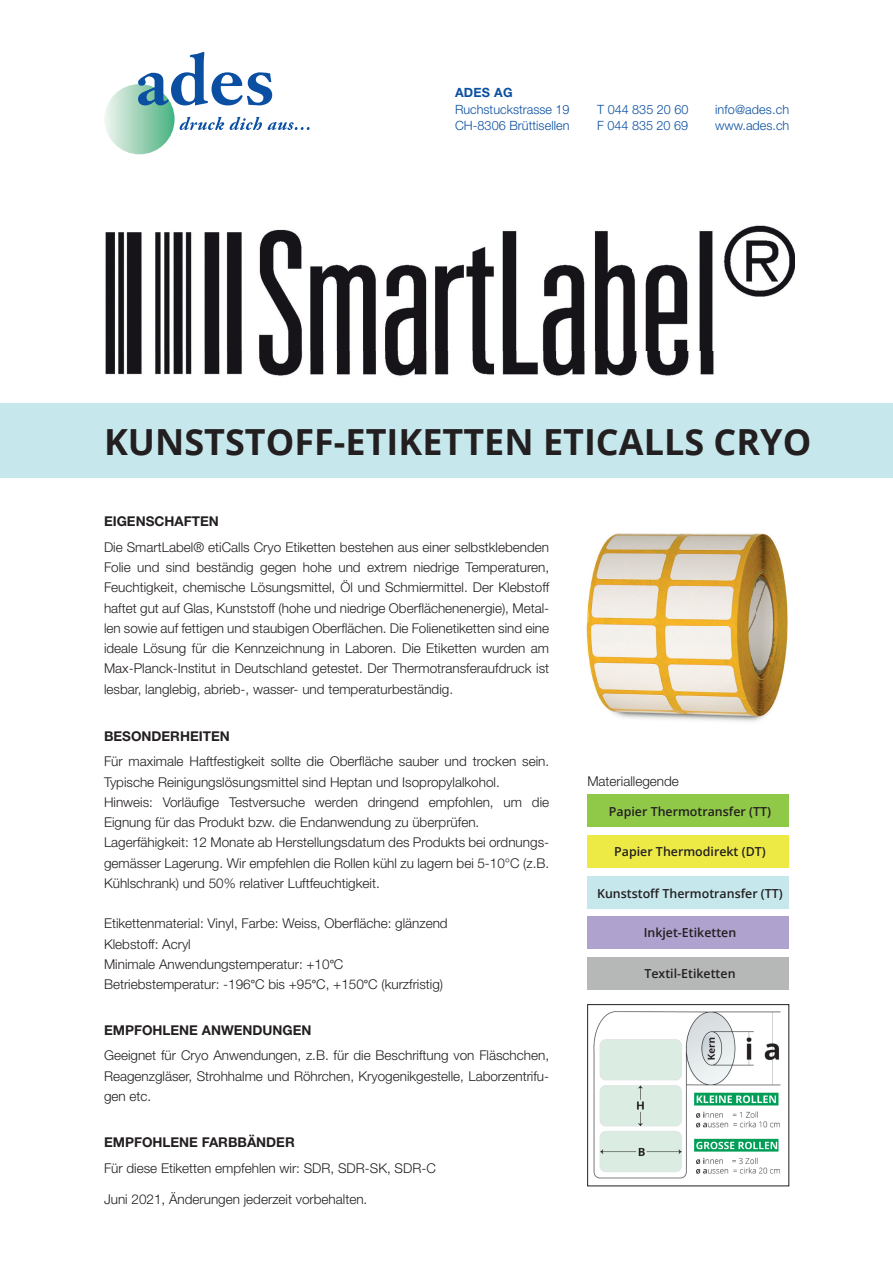
<style>
.page{position:relative;width:893px;height:1263px;background:#fff}
.page>*{position:absolute;margin:0;border:0;box-sizing:border-box;transform-origin:0 0}
.t1{font:700 36px "Open Sans";color:#231f20}
.t2{font:300 13.5px/20.2px "Helvetica Neue LT Std";color:#231f20;text-align:justify}
.t3{font:700 13.5px "Helvetica Neue LT Std";color:#231f20}
.t4{font:300 12.75px/16.5px "Helvetica Neue LT Std";color:#0a4fa2}
.t5{font:700 12.75px "Helvetica Neue LT Std";letter-spacing:.02em;color:#0a4fa2}
.t6{font:600 12.45px "Open Sans";color:#231f20}
.s1{font-family:"Myriad Pro";font-weight:400}
</style>
<div class="page">
<div style="left:0;top:404px;width:893px;height:74px;background:#c6e8ed"></div>
<img style="left:587px;top:1004px;width:203px;height:183px">
<div style="left:587px;top:1004px;width:202px;height:182px;border:1px solid #231f20"></div>
<div style="left:588px;top:794px;width:201px;height:33px;background:#90c848"></div>
<div style="left:588px;top:835px;width:201px;height:33px;background:#edea46"></div>
<div style="left:588px;top:876px;width:201px;height:32px;background:#c6e8ed"></div>
<div style="left:588px;top:916px;width:201px;height:32px;background:#b0a2ce"></div>
<div style="left:588px;top:957px;width:201px;height:33px;background:#b6b8b8"></div>
<img style="left:586px;top:533px;width:202px;height:189px">
<img style="left:105px;top:229px;width:528px;height:122px">
<img style="left:633px;top:225px;width:162px;height:126px">
<img style="left:105px;top:351px;width:609px;height:25px">
<svg style="left:104px;top:52px;width:206px;height:102px"></svg>
<p class="t5" style="left:455px;top:85px;width:59px">ADES AG</p>
<p class="t4" style="left:455px;top:101px;width:116px">Ruchstuckstrasse 19<br>CH-8306 Brüttisellen</p>
<p class="t4" style="left:597px;top:101px;width:93px">T 044 835 20 60<br>F 044 835 20 69</p>
<p class="t4" style="left:715px;top:101px;width:76px">info@ades.ch www.ades.ch</p>
<h1 class="t1" style="left:104px;top:416px;width:709px">KUNSTSTOFF-ETIKETTEN ETICALLS CRYO</h1>
<p class="t3" style="left:104px;top:513px;width:116px">EIGENSCHAFTEN</p>
<p class="t2" style="left:104px;top:537px;width:447px">Die SmartLabel® etiCalls Cryo Etiketten bestehen aus einer selbstklebenden Folie und sind beständig gegen hohe und extrem niedrige Temperaturen, Feuchtigkeit, chemische Lösungsmittel, Öl und Schmiermittel. Der Klebstoff haftet gut auf Glas, Kunststoff (hohe und niedrige Oberflächenenergie), Metal&shy;len sowie auf fettigen und staubigen Oberflächen. Die Folienetiketten sind eine ideale Lösung für die Kennzeichnung in Laboren. Die Etiketten wurden am Max-Planck-Institut in Deutschland getestet. Der Thermotransferaufdruck ist lesbar, langlebig, abrieb-, wasser- und temperaturbeständig.</p>
<p class="t3" style="left:104px;top:728px;width:127px">BESONDERHEITEN</p>
<p class="t2" style="left:104px;top:751px;width:447px;text-align:left">Für maximale Haftfestigkeit sollte die Oberfläche sauber und trocken sein.<br>Typische Reinigungslösungsmittel sind Heptan und Isopropylalkohol.<br>Hinweis: Vorläufige Testversuche werden dringend empfohlen, um die Eignung für das Produkt bzw. die Endanwendung zu überprüfen.<br>Lagerfähigkeit: 12 Monate ab Herstellungsdatum des Produkts bei ordnungs&shy;gemässer Lagerung. Wir empfehlen die Rollen kühl zu lagern bei 5-10°C (z.B.<br>Kühlschrank) und 50% relativer Luftfeuchtigkeit.</p>
<p class="t2" style="left:104px;top:913px;width:345px;text-align:left">Etikettenmaterial: Vinyl, Farbe: Weiss, Oberfläche: glänzend Klebstoff: Acryl<br>Minimale Anwendungstemperatur: +10<span class="s1">°</span>C Betriebstemperatur: -196<span class="s1">°</span>C bis +95<span class="s1">°</span>C, +150<span class="s1">°</span>C (kurzfristig)</p>
<p class="t3" style="left:104px;top:1022px;width:209px">EMPFOHLENE ANWENDUNGEN</p>
<p class="t2" style="left:104px;top:1045px;width:447px">Geeignet für Cryo Anwendungen, z.B. für die Beschriftung von Fläschchen, Reagenzgläser, Strohhalme und Röhrchen, Kryogenikgestelle, Laborzentrifu&shy;gen etc.</p>
<p class="t3" style="left:104px;top:1134px;width:192px">EMPFOHLENE FARBBÄNDER</p>
<p class="t2" style="left:104px;top:1158px;width:333px">Für diese Etiketten empfehlen wir: SDR, SDR-SK, SDR-C</p>
<p class="t2" style="left:104px;top:1189px;width:265px">Juni 2021, Änderungen jederzeit vorbehalten.</p>
<p class="t2" style="left:587px;top:771px;width:93px">Materiallegende</p>
<p class="t6" style="left:609px;top:803px;width:164px">Papier Thermotransfer (TT)</p>
<p class="t6" style="left:614px;top:843px;width:153px">Papier Thermodirekt (DT)</p>
<p class="t6" style="left:597px;top:884px;width:187px">Kunststoff Thermotransfer (TT)</p>
<p class="t6" style="left:644px;top:923px;width:94px">Inkjet-Etiketten</p>
<p class="t6" style="left:644px;top:965px;width:93px">Textil-Etiketten</p>
</div>
